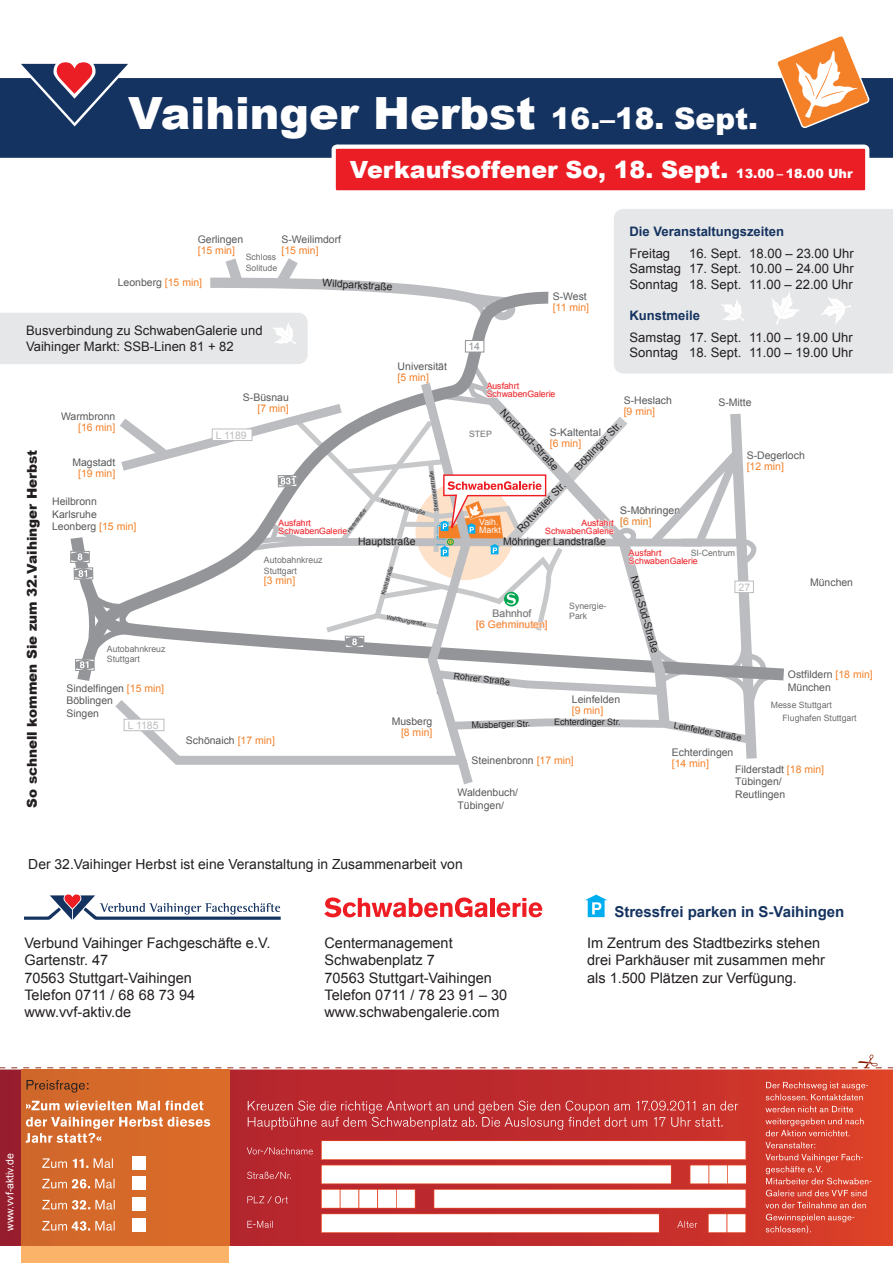
<style>
.page{position:relative;width:893px;height:1263px;background:#fff}
.page>*{position:absolute;margin:0;border:0;box-sizing:border-box;transform-origin:0 0}
.t1{font:900 44.4px "Arial";color:#fff}
.t2{font:900 23.7px "Arial";color:#fff}
.t3{font:700 15px "Arial";color:#153360}
.t4{font:14.55px/17.4px "Arial";color:#231f20}
.t5{font:13.95px "Arial";color:#231f20}
.t6{font:900 13.5px "Arial";color:#231f20}
.t7{font:13.05px/15.6px "Arial";color:#231f20}
.t8{font:700 13.05px "Arial";color:#153360}
.t9{font:10.5px/12.6px "Arial";color:#57585a}
.t10{font:10.5px "Arial";color:#f48028}
.t11{font:10.5px "Arial";color:#231f20}
.t12{font:10.5px "Arial";color:#fff}
.t13{font:10.5px "Arial";color:#bcbdc0}
.t14{font:10.5px "Arial";color:#6c6d70}
.t15{font:10.5px "Arial";color:#939598}
.t16{font:9px "Arial";color:#231f20}
.t17{font:8.7px/10.5px "Arial";color:#6c6d70}
.t18{font:8.7px/7.9px "Arial";color:#ee1d23}
.t19{font:8.7px/8.1px "Arial";color:#fff}
.t20{font:5.7px "Arial";color:#231f20}
.s1{font-size:29.55px}
.s2{font-size:12.75px}
.s3{color:#f48028}
.s4{font-size:10.5px;color:#00a54f}
</style>
<div class="page">
<div style="left:614px;top:209px;width:279px;height:165px;background:#e6e7e9"></div>
<div style="left:0;top:78px;width:893px;height:80px;background:#153360"></div>
<svg style="left:776px;top:36px;width:93px;height:92px"></svg>
<svg style="left:332px;top:145px;width:537px;height:46px;background:#ed363d"></svg>
<svg style="left:324px;top:897px;width:164px;height:20px"></svg>
<hr style="left:490px;top:898px;width:4px;height:19px;background:#ee1d23">
<svg style="left:497px;top:898px;width:45px;height:19px"></svg>
<svg style="left:24px;top:894px;width:257px;height:26px"></svg>
<svg style="left:782px;top:291px;width:20px;height:34px"></svg>
<svg style="left:821px;top:296px;width:31px;height:29px"></svg>
<svg style="left:21px;top:62px;width:107px;height:61px;background:#4d4c6f"></svg>
<svg style="left:585px;top:895px;width:22px;height:22px"></svg>
<svg style="left:0;top:247px;width:782px;height:538px"></svg>
<img style="left:0;top:1069px;width:893px;height:177px">
<svg style="left:248px;top:1100px;width:490px;height:30px;background:#c64546"></svg>
<svg style="left:247px;top:1140px;width:500px;height:93px"></svg>
<div style="left:21px;top:1246px;width:208px;height:17px;background:#fbb269"></div>
<div style="left:21px;top:1069px;width:208px;height:177px;background:#d66929"></div>
<svg style="left:766px;top:1214px;width:88px;height:19px;background:#da5444"></svg>
<svg style="left:765px;top:1202px;width:101px;height:6px"></svg>
<svg style="left:766px;top:1190px;width:100px;height:6px"></svg>
<svg style="left:765px;top:1154px;width:106px;height:30px;background:#db5544"></svg>
<svg style="left:765px;top:1142px;width:50px;height:6px"></svg>
<svg style="left:765px;top:1118px;width:99px;height:18px;background:#db5a4b"></svg>
<svg style="left:765px;top:1106px;width:88px;height:6px"></svg>
<svg style="left:766px;top:1082px;width:102px;height:18px;background:#dc5d4e"></svg>
<svg style="left:852px;top:1054px;width:30px;height:14px"></svg>
<svg style="left:42px;top:1221px;width:73px;height:10px"></svg>
<svg style="left:42px;top:1200px;width:73px;height:9px"></svg>
<svg style="left:42px;top:1179px;width:73px;height:9px"></svg>
<svg style="left:42px;top:1158px;width:71px;height:10px"></svg>
<svg style="left:26px;top:1117px;width:184px;height:26px;background:#de8957"></svg>
<svg style="left:26px;top:1100px;width:177px;height:10px"></svg>
<svg style="left:27px;top:1080px;width:61px;height:12px"></svg>
<div style="left:132px;top:1156px;width:14px;height:13px;background:#fff"></div>
<div style="left:132px;top:1176px;width:14px;height:14px;background:#fff"></div>
<div style="left:132px;top:1197px;width:14px;height:14px;background:#fff"></div>
<div style="left:132px;top:1218px;width:14px;height:14px;background:#fff"></div>
<h1 class="t1" style="left:128px;top:81px;width:631px">Vaihinger Herbst <span class="s1">16.–18. Sept.</span></h1>
<h2 class="t2" style="left:350px;top:152px;width:504px">Verkaufsoffener So, 18. Sept. <span class="s2">13.00 – 18.00 Uhr</span></h2>
<p class="t9" style="left:198px;top:233px;width:47px">Gerlingen</p>
<p class="t10" style="left:198px;top:244px;width:39px">[15 min]</p>
<p class="t9" style="left:281px;top:233px;width:61px">S-Weilimdorf</p>
<p class="t10" style="left:281px;top:244px;width:39px">[15 min]</p>
<p class="t17" style="left:246px;top:252px;width:33px">Schloss<br>Solitude</p>
<p class="t9" style="left:118px;top:276px;width:86px">Leonberg <span class="s3">[15 min]</span></p>
<p class="t11" style="left:323px;top:275px;width:72px;rotate:4deg">Wildparkstraße</p>
<p class="t7" style="left:26px;top:323px;width:238px">Busverbindung zu SchwabenGalerie und<br>Vaihinger Markt: SSB-Linen 81 + 82</p>
<p class="t15" style="left:468px;top:339px;width:13px">14</p>
<p class="t9" style="left:553px;top:291px;width:36px">S-West</p>
<p class="t10" style="left:553px;top:301px;width:38px">[11 min]</p>
<p class="t8" style="left:629px;top:223px;width:156px">Die Veranstaltungszeiten</p>
<p class="t7" style="left:629px;top:245px;width:42px">Freitag</p>
<p class="t7" style="left:629px;top:245px;width:226px;text-align:justify;text-indent:60px">16. Sept. 18.00 – 23.00 Uhr Samstag 17. Sept. 10.00 – 24.00 Uhr Sonntag 18. Sept. 11.00 – 22.00 Uhr</p>
<p class="t8" style="left:629px;top:307px;width:72px">Kunstmeile</p>
<p class="t7" style="left:629px;top:329px;width:225px">Samstag 17. Sept. 11.00 – 19.00 Uhr<br>Sonntag 18. Sept. 11.00 – 19.00 Uhr</p>
<p class="t6" style="left:22px;top:807px;width:359px;rotate:-90deg">So schnell kommen Sie zum 32.Vaihinger Herbst</p>
<p class="t9" style="left:61px;top:410px;width:56px">Warmbronn</p>
<p class="t10" style="left:78px;top:420px;width:39px">[16 min]</p>
<p class="t9" style="left:72px;top:456px;width:45px">Magstadt</p>
<p class="t10" style="left:78px;top:467px;width:39px">[19 min]</p>
<p class="t9" style="left:52px;top:495px;width:86px">Heilbronn<br>Karlsruhe<br>Leonberg <span class="s3">[15 min]</span></p>
<p class="t17" style="left:107px;top:644px;width:60px">Autobahnkreuz<br>Stuttgart</p>
<p class="t9" style="left:67px;top:682px;width:99px">Sindelfingen <span class="s3">[15 min]<br></span>Böblingen<br>Singen</p>
<p class="t13" style="left:128px;top:718px;width:32px">L 1185</p>
<p class="t9" style="left:243px;top:391px;width:47px">S-Büsnau</p>
<p class="t10" style="left:257px;top:401px;width:33px">[7 min]</p>
<p class="t13" style="left:216px;top:428px;width:32px">L 1189</p>
<p class="t20" style="left:345px;top:530px;width:30px;rotate:-53deg">Heerstraße</p>
<p class="t18" style="left:279px;top:519px;width:70px">Ausfahrt<br>SchwabenGalerie</p>
<p class="t9" style="left:398px;top:360px;width:51px">Universität</p>
<p class="t10" style="left:398px;top:370px;width:33px">[5 min]</p>
<p class="t20" style="left:433px;top:511px;width:42px;rotate:-98deg">Seerosenstraße</p>
<p class="t20" style="left:383px;top:497px;width:47px;rotate:17deg">Katzenbachstraße</p>
<p class="t17" style="left:264px;top:555px;width:60px">Autobahnkreuz<br>Stuttgart</p>
<p class="t10" style="left:264px;top:574px;width:33px">[3 min]</p>
<p class="t11" style="left:358px;top:534px;width:59px">Hauptstraße</p>
<p class="t20" style="left:379px;top:593px;width:31px;rotate:-73deg">Krehlstraße</p>
<p class="t20" style="left:387px;top:613px;width:42px;rotate:11deg">Waldburgstraße</p>
<p class="t18" style="left:487px;top:382px;width:70px">Ausfahrt<br>SchwabenGalerie</p>
<p class="t9" style="left:624px;top:394px;width:50px">S-Heslach</p>
<p class="t10" style="left:624px;top:405px;width:33px">[9 min]</p>
<p class="t11" style="left:507px;top:406px;width:81px;rotate:46deg">Nord-Süd-Straße</p>
<p class="t11" style="left:572px;top:464px;width:64px;rotate:-47deg">Böblinger Str.</p>
<p class="t9" style="left:550px;top:427px;width:53px">S-Kaltental</p>
<p class="t10" style="left:550px;top:437px;width:33px">[6 min]</p>
<p class="t17" style="left:469px;top:429px;width:24px">STEP</p>
<p class="t19" style="left:479px;top:518px;width:23px">Vaih.<br>Markt</p>
<p class="t11" style="left:514px;top:526px;width:67px;rotate:-47deg">Rottweiler Str.</p>
<p class="t9" style="left:620px;top:504px;width:61px">S-Möhringen</p>
<p class="t18" style="left:545px;top:519px;width:108px;text-indent:36px">Ausfahrt <span class="s4">[6 min]<br></span>SchwabenGalerie</p>
<p class="t11" style="left:503px;top:534px;width:104px">Möhringer Landstraße</p>
<p class="t9" style="left:718px;top:397px;width:35px">S-Mitte</p>
<p class="t9" style="left:747px;top:449px;width:60px">S-Degerloch</p>
<p class="t10" style="left:747px;top:459px;width:39px">[12 min]</p>
<p class="t14" style="left:492px;top:606px;width:40px">Bahnhof</p>
<p class="t10" style="left:476px;top:617px;width:73px">[6 Gehminuten]</p>
<p class="t17" style="left:569px;top:601px;width:39px">Synergie-<br>Park</p>
<p class="t18" style="left:629px;top:549px;width:70px">Ausfahrt<br>SchwabenGalerie</p>
<p class="t17" style="left:691px;top:548px;width:46px">SI-Centrum</p>
<p class="t11" style="left:640px;top:574px;width:81px;rotate:74deg">Nord-Süd-Straße</p>
<p class="t13" style="left:738px;top:580px;width:13px">27</p>
<p class="t9" style="left:810px;top:576px;width:45px">München</p>
<p class="t9" style="left:186px;top:734px;width:90px">Schönaich <span class="s3">[17 min]</span></p>
<p class="t9" style="left:392px;top:715px;width:42px">Musberg</p>
<p class="t10" style="left:401px;top:725px;width:33px">[8 min]</p>
<p class="t16" style="left:455px;top:669px;width:58px;rotate:7deg">Rohrer Straße</p>
<p class="t9" style="left:572px;top:693px;width:50px">Leinfelden</p>
<p class="t10" style="left:572px;top:704px;width:33px">[9 min]</p>
<p class="t16" style="left:471px;top:719px;width:60px;rotate:-2deg">Musberger Str.</p>
<p class="t16" style="left:554px;top:715px;width:68px;rotate:1deg">Echterdinger Str.</p>
<p class="t9" style="left:472px;top:754px;width:104px">Steinenbronn <span class="s3">[17 min]</span></p>
<p class="t9" style="left:458px;top:786px;width:62px">Waldenbuch/<br>Tübingen/</p>
<p class="t9" style="left:788px;top:668px;width:86px">Ostfildern <span class="s3">[18 min]<br></span>München</p>
<p class="t16" style="left:675px;top:719px;width:70px;rotate:11deg">Leinfelder Straße</p>
<p class="t17" style="left:771px;top:700px;width:63px">Messe Stuttgart</p>
<p class="t17" style="left:783px;top:713px;width:76px">Flughafen Stuttgart</p>
<p class="t9" style="left:672px;top:746px;width:63px">Echterdingen</p>
<p class="t10" style="left:672px;top:757px;width:39px">[14 min]</p>
<p class="t9" style="left:735px;top:763px;width:90px">Filderstadt <span class="s3">[18 min]<br></span>Tübingen/<br>Reutlingen</p>
<h3 class="t5" style="left:28px;top:855px;width:436px">Der 32.Vaihinger Herbst ist eine Veranstaltung in Zusammenarbeit von</h3>
<h3 class="t4" style="left:24px;top:934px;width:247px">Verbund Vaihinger Fachgeschäfte e.V.<br>Gartenstr. 47<br>70563 Stuttgart-Vaihingen<br>Telefon 0711 / 68 68 73 94 www.vvf-aktiv.de</h3>
<h3 class="t4" style="left:324px;top:934px;width:184px">Centermanagement<br>Schwabenplatz 7<br>70563 Stuttgart-Vaihingen<br>Telefon 0711 / 78 23 91 – 30 www.schwabengalerie.com</h3>
<h3 class="t3" style="left:614px;top:901px;width:232px">Stressfrei parken in S-Vaihingen</h3>
<h3 class="t4" style="left:587px;top:934px;width:239px">Im Zentrum des Stadtbezirks stehen drei Parkhäuser mit zusammen mehr als 1.500 Plätzen zur Verfügung.</h3>
<p class="t12" style="left:3px;top:1231px;width:79px;rotate:-90deg">www.vvf-aktiv.de</p>
</div>
